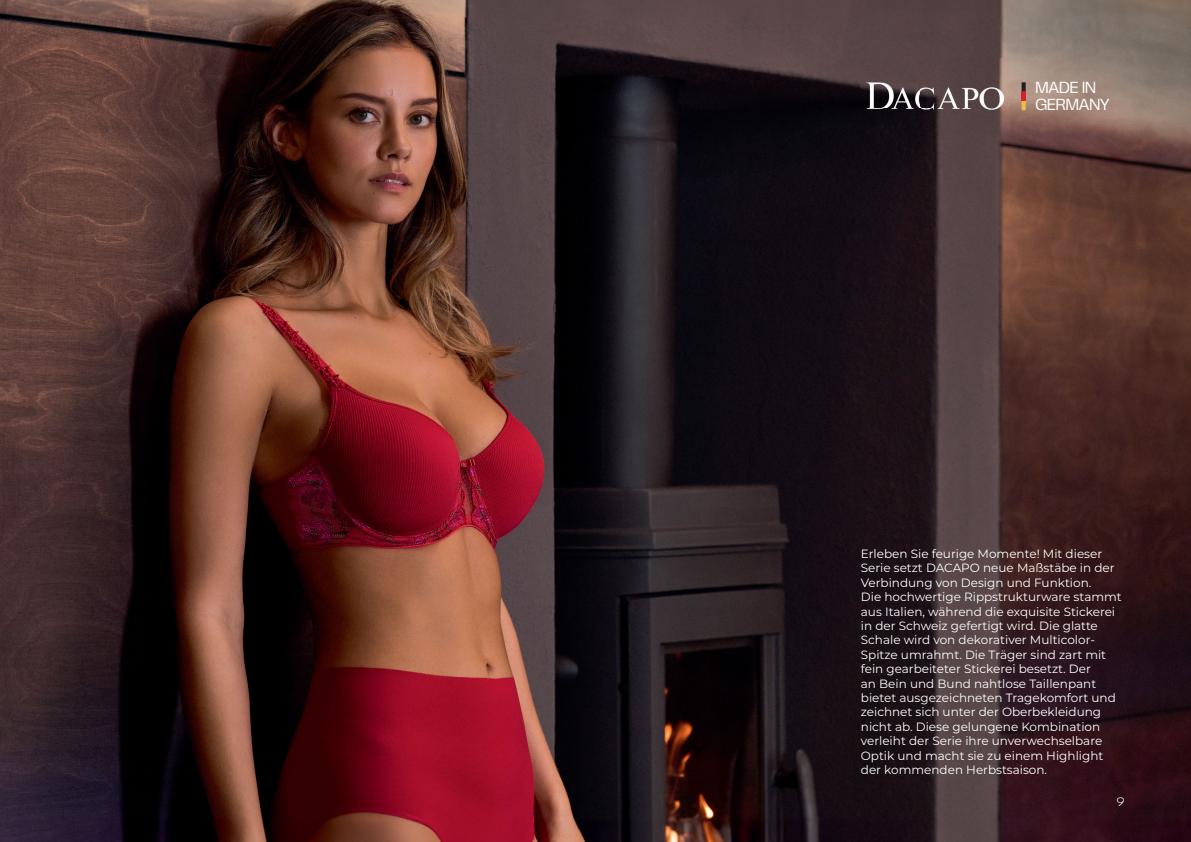
<style>
.page{position:relative;width:1191px;height:842px;background:#fff}
.page>*{position:absolute;margin:0;border:0;box-sizing:border-box;transform-origin:0 0}
.t1{font:16px/17px "Scale VF";letter-spacing:-.005em;color:#fff}
.t2{font:12px/14.4px "Montserrat";color:#fff}
.t3{font:12px "Scale VF";color:#fff}
</style>
<div class="page">
<img style="left:0;top:0;width:1191px;height:842px">
<img style="left:861px;top:58px;width:148px;height:75px">
<svg style="left:1021px;top:82px;width:4px;height:28px"></svg>
<h1 class="t1" style="left:1035px;top:80px;width:75px">MADE IN<br>GERMANY</h1>
<p class="t2" style="left:861px;top:546px;width:262px">Erleben Sie feurige Momente! Mit dieser Serie setzt DACAPO neue Maßstäbe in der Verbindung von Design und Funktion.<br>Die hochwertige Rippstrukturware stammt aus Italien, während die exquisite Stickerei in der Schweiz gefertigt wird. Die glatte Schale wird von dekorativer Multicolor-Spitze umrahmt. Die Träger sind zart mit fein gearbeiteter Stickerei besetzt. Der<br>an Bein und Bund nahtlose Taillenpant bietet ausgezeichneten Tragekomfort und zeichnet sich unter der Oberbekleidung nicht ab. Diese gelungene Kombination verleiht der Serie ihre unverwechselbare Optik und macht sie zu einem Highlight der kommenden Herbstsaison.</p>
<p class="t3" style="left:1116px;top:795px;width:9px">9</p>
</div>
